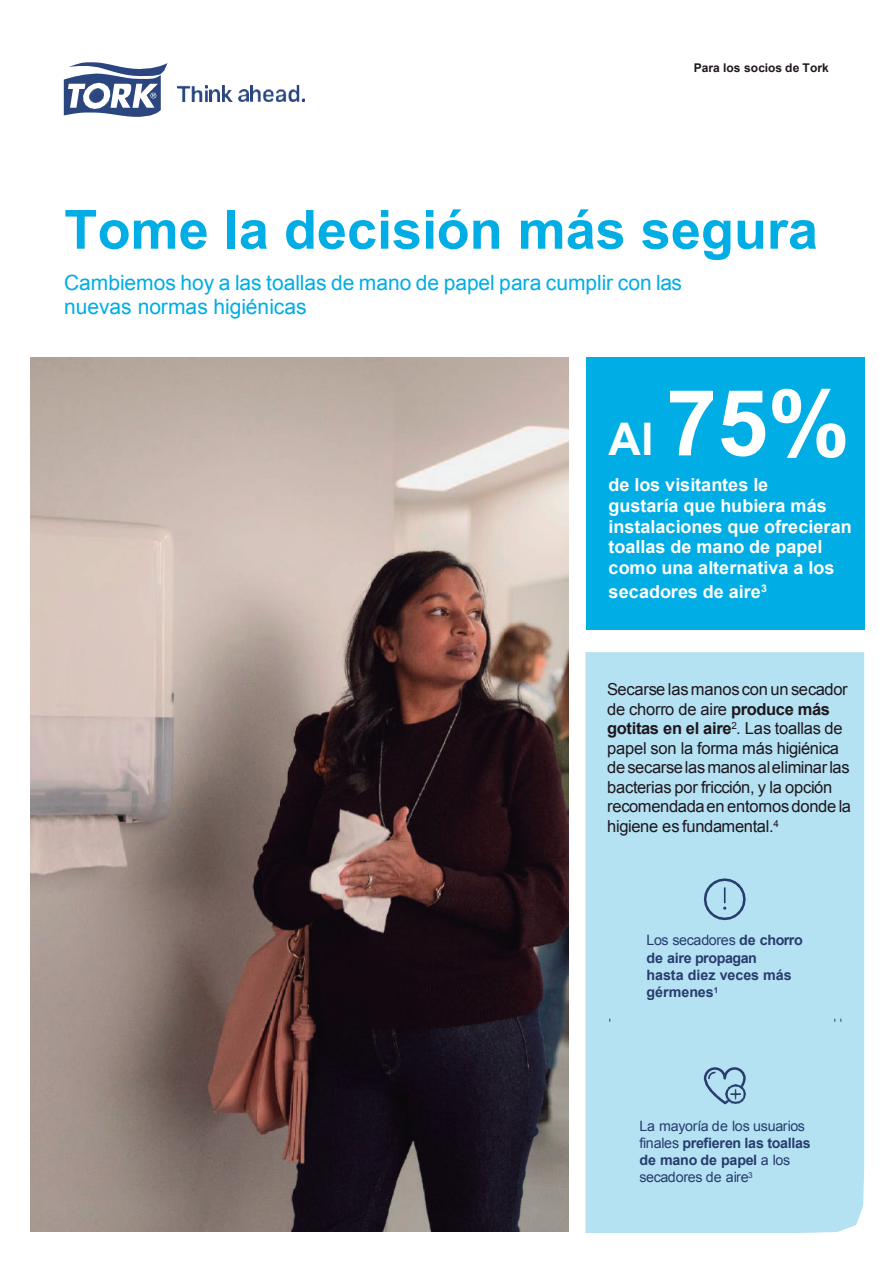
<style>
.page{position:relative;width:894px;height:1263px;background:#fff}
.page>*{position:absolute;margin:0;border:0;box-sizing:border-box;transform-origin:0 0}
.t1{font:700 91.5px "Arial";color:#fff}
.t2{font:700 54px "Arial";color:#00ade4}
.t3{font:700 45px "Arial";color:#fff}
.t4{font:21px/24px "Arial";color:#00ade4}
.t5{font:700 18px/20.9px "Arial";color:#fff}
.t6{font:16.5px/19.5px "Arial";letter-spacing:-.015em;color:#1f171f}
.t7{font:14.25px/17.2px "Arial";letter-spacing:-.025em;color:#283c6e}
.t8{font:700 14.25px/17.2px "Arial";letter-spacing:-.005em;color:#283c6e}
.t9{font:700 12px "Arial";letter-spacing:.005em;color:#1f171f}
.s1{font-weight:700}
.s2{font-weight:400}
</style>
<div class="page">
<img style="left:177px;top:85px;width:30px;height:16px">
<svg style="left:209px;top:90px;width:11px;height:11px"></svg>
<img style="left:222px;top:86px;width:10px;height:15px">
<svg style="left:238px;top:90px;width:10px;height:11px"></svg>
<img style="left:250px;top:86px;width:54px;height:15px">
<img style="left:31px;top:358px;width:537px;height:873px">
<svg style="left:64px;top:62px;width:103px;height:55px"></svg>
<div style="left:585px;top:652px;width:278px;height:581px;background:#b4e2f2"></div>
<svg style="left:703px;top:878px;width:42px;height:226px;background:#a6d1e5"></svg>
<img style="left:725px;top:1084px;width:20px;height:20px">
<svg style="left:834px;top:1019px;width:7px;height:3px"></svg>
<div style="left:606px;top:679px;width:246px;height:156px;background:#b4e2f2"></div>
<div style="left:646px;top:931px;width:158px;height:69px;background:#b4e2f2"></div>
<div style="left:639px;top:1117px;width:172px;height:68px;background:#b4e2f2"></div>
<div style="left:585px;top:358px;width:278px;height:272px;background:#00ade4"></div>
<p class="t9" style="left:693px;top:60px;width:136px">Para los socios de Tork</p>
<h2 class="t2" style="left:64px;top:194px;width:755px">Tome la decisión más segura</h2>
<p class="t4" style="left:64px;top:270px;width:619px">Cambiemos hoy a las toallas de mano de papel para cumplir con las nuevas normas higiénicas</p>
<h1 class="t1" style="left:666px;top:363px;width:185px">75%</h1>
<h3 class="t3" style="left:608px;top:410px;width:47px">Al</h3>
<p class="t5" style="left:608px;top:475px;width:161px">de los visitantes le</p>
<p class="t5" style="left:608px;top:496px;width:244px">gustaría que hubiera más instalaciones que ofrecieran toallas de mano de papel como una alternativa a los</p>
<p class="t5" style="left:608px;top:582px;width:160px">secadores de aire<sup>3</sup></p>
<p class="t6" style="left:607px;top:680px;width:245px">Secarse lasmanos con un secador de chorro de aire <span class="s1">produce más gotitas en el aire</span><sup>2</sup>. Las toallas de papel son la forma más higiénica desecarselasmanosaleliminarlas bacterias por fricción, y la opción recomendadaen entornosdonde la higiene es fundamental.<sup>4</sup></p>
<p class="t8" style="left:646px;top:932px;width:158px"><span class="s2">Los secadores</span> de chorro de aire propagan<br>hasta diez veces más gérmenes<sup>1</sup></p>
<p class="t7" style="left:639px;top:1117px;width:173px">La mayoría de los usuarios finales <span class="s1">prefieren las toallas de mano de papel</span> a los secadores de aire<sup>3</sup></p>
</div>
